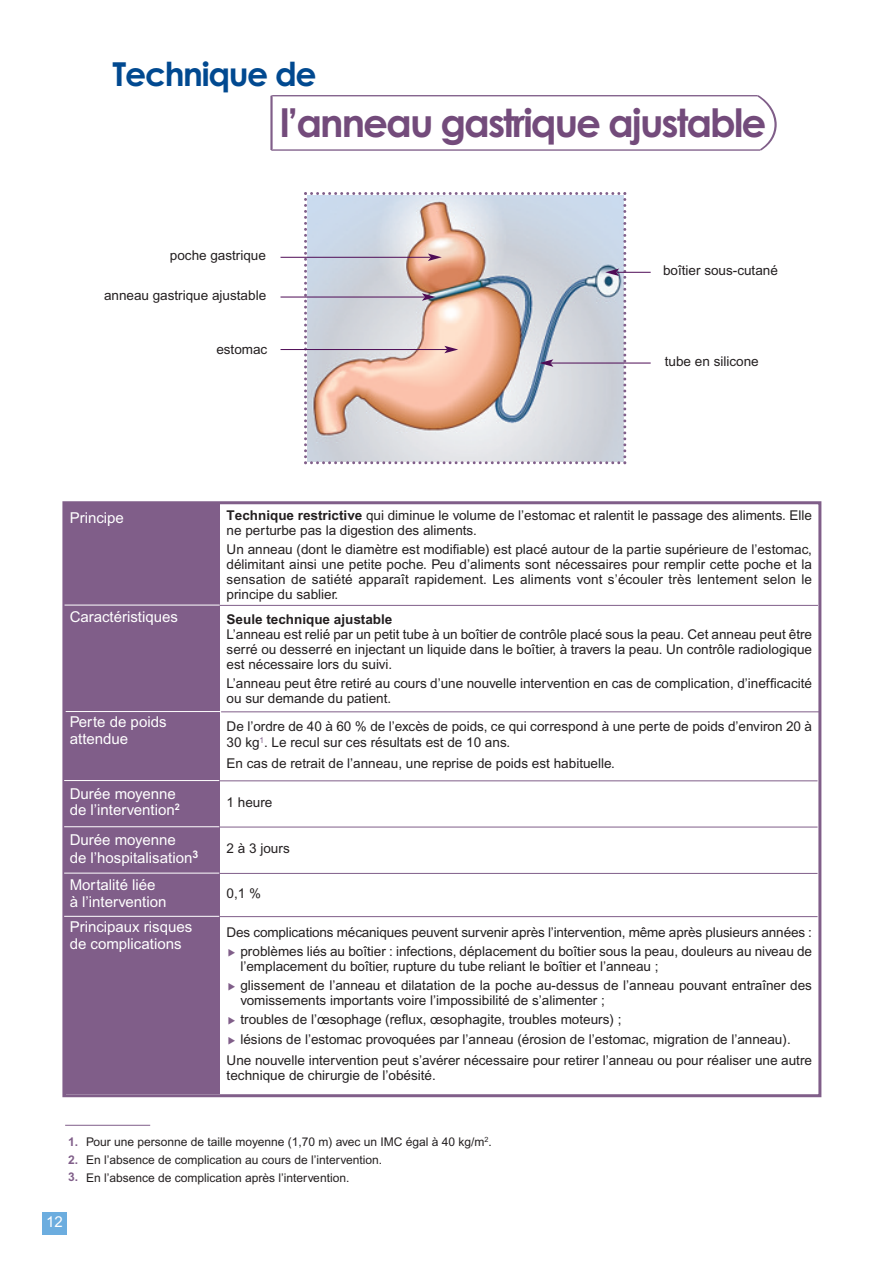
<style>
.page{position:relative;width:893px;height:1263px;background:#fff}
.page>*{position:absolute;margin:0;border:0;box-sizing:border-box;transform-origin:0 0}
.t1{font:700 39px "Century Gothic";letter-spacing:-.05em;color:#734b7b}
.t2{font:700 33px "Century Gothic";letter-spacing:-.04em;color:#014990}
.t3{font:15px/16.5px "Arial";color:#fff}
.t4{font:13.5px/15px "Arial";color:#231f20}
.t5{font:700 13.5px "Arial";color:#231f20}
.t6{font:12px "Arial";color:#231f20}
.s1{font-weight:700}
.s2{color:#805e89}
.s3{font-weight:700;color:#805e89}
</style>
<div class="page">
<div style="left:43px;top:1212px;width:24px;height:22px;background:#6caddf"></div>
<svg style="left:270px;top:95px;width:507px;height:56px"></svg>
<div style="left:62px;top:501px;width:759px;height:596px;border:3px solid #805e89"></div>
<div style="left:65px;top:504px;width:155px;height:103px;background:#805e89"></div>
<div style="left:65px;top:607px;width:155px;height:105px;background:#805e89"></div>
<div style="left:65px;top:712px;width:155px;height:68px;background:#805e89"></div>
<div style="left:65px;top:780px;width:155px;height:46px;background:#805e89"></div>
<div style="left:65px;top:826px;width:155px;height:47px;background:#805e89"></div>
<div style="left:65px;top:873px;width:155px;height:43px;background:#805e89"></div>
<div style="left:65px;top:916px;width:155px;height:178px;background:#805e89"></div>
<hr style="left:65px;top:605px;width:155px;height:1px;background:#fff">
<hr style="left:220px;top:605px;width:598px;height:1px;background:#805e89">
<hr style="left:66px;top:711px;width:155px;height:1px;background:#fff">
<hr style="left:221px;top:712px;width:598px;height:1px;background:#805e89">
<hr style="left:64px;top:780px;width:155px;height:1px;background:#fff">
<hr style="left:220px;top:781px;width:598px;height:1px;background:#805e89">
<hr style="left:64px;top:826px;width:155px;height:1px;background:#fff">
<hr style="left:220px;top:827px;width:598px;height:1px;background:#805e89">
<hr style="left:64px;top:873px;width:155px;height:1px;background:#fff">
<hr style="left:220px;top:873px;width:598px;height:1px;background:#805e89">
<hr style="left:64px;top:916px;width:155px;height:1px;background:#fff">
<hr style="left:220px;top:916px;width:598px;height:1px;background:#805e89">
<hr style="left:65px;top:1125px;width:85px;height:1px;background:#805e89">
<hr style="left:281px;top:257px;width:149px;height:1px;background:#4e0b55">
<hr style="left:281px;top:297px;width:143px;height:1px;background:#4e0b55">
<hr style="left:281px;top:349px;width:166px;height:1px;background:#4e0b55">
<hr style="left:616px;top:272px;width:35px;height:1px;background:#4e0b55">
<hr style="left:551px;top:363px;width:100px;height:1px;background:#4e0b55">
<svg style="left:304px;top:192px;width:322px;height:272px;background:#d3c9ca"></svg>
<h2 class="t2" style="left:113px;top:56px;width:205px">Technique de</h2>
<h1 class="t1" style="left:280px;top:101px;width:488px">l’anneau gastrique ajustable</h1>
<p class="t4" style="left:170px;top:249px;width:98px">poche gastrique</p>
<p class="t4" style="left:104px;top:289px;width:164px">anneau gastrique ajustable</p>
<p class="t4" style="left:216px;top:343px;width:53px">estomac</p>
<p class="t4" style="left:663px;top:264px;width:116px">boîtier sous-cutané</p>
<p class="t4" style="left:665px;top:355px;width:95px">tube en silicone</p>
<p class="t3" style="left:70px;top:510px;width:56px">Principe</p>
<p class="t4" style="left:227px;top:508px;width:587px"><span class="s1">Technique restrictive</span> qui diminue le volume de l’estomac et ralentit le passage des aliments. Elle ne perturbe pas la digestion des aliments.</p>
<p class="t4" style="left:227px;top:543px;width:587px;text-align:justify">Un anneau (dont le diamètre est modifiable) est placé autour de la partie supérieure de l’estomac, délimitant ainsi une petite poche. Peu d’aliments sont nécessaires pour remplir cette poche et la sensation de satiété apparaît rapidement. Les aliments vont s’écouler très lentement selon le principe du sablier.</p>
<p class="t3" style="left:70px;top:610px;width:110px">Caractéristiques</p>
<p class="t5" style="left:227px;top:614px;width:167px">Seule technique ajustable</p>
<p class="t4" style="left:227px;top:627px;width:587px;text-align:justify">L’anneau est relié par un petit tube à un boîtier de contrôle placé sous la peau. Cet anneau peut être serré ou desserré en injectant un liquide dans le boîtier, à travers la peau. Un contrôle radiologique est nécessaire lors du suivi.</p>
<p class="t4" style="left:227px;top:677px;width:587px">L’anneau peut être retiré au cours d’une nouvelle intervention en cas de complication, d’inefficacité ou sur demande du patient.</p>
<p class="t3" style="left:70px;top:715px;width:98px">Perte de poids attendue</p>
<p class="t4" style="left:227px;top:719px;width:587px;line-height:16.2px">De l’ordre de 40 à 60 % de l’excès de poids, ce qui correspond à une perte de poids d’environ 20 à<br>30 kg<sup>1</sup>. Le recul sur ces résultats est de 10 ans.</p>
<p class="t4" style="left:227px;top:757px;width:390px">En cas de retrait de l’anneau, une reprise de poids est habituelle.</p>
<p class="t3" style="left:70px;top:787px;width:112px">Durée moyenne de l’intervention<sup>2</sup></p>
<p class="t4" style="left:227px;top:796px;width:47px">1 heure</p>
<p class="t3" style="left:70px;top:832px;width:130px;line-height:18px">Durée moyenne<br>de l’hospitalisation<sup>3</sup></p>
<p class="t4" style="left:227px;top:842px;width:65px">2 à 3 jours</p>
<p class="t3" style="left:70px;top:878px;width:98px">Mortalité liée à l’intervention</p>
<p class="t4" style="left:227px;top:887px;width:36px">0,1 %</p>
<p class="t3" style="left:70px;top:920px;width:124px">Principaux risques de complications</p>
<p class="t4" style="left:227px;top:926px;width:587px">Des complications mécaniques peuvent survenir après l’intervention, même après plusieurs années :</p>
<p class="t4" style="left:240px;top:945px;width:573px;text-indent:-13px"><span class="s2">◆</span> problèmes liés au boîtier : infections, déplacement du boîtier sous la peau, douleurs au niveau de l’emplacement du boîtier, rupture du tube reliant le boîtier et l’anneau ;</p>
<p class="t4" style="left:240px;top:979px;width:573px;text-indent:-13px"><span class="s2">◆</span> glissement de l’anneau et dilatation de la poche au-dessus de l’anneau pouvant entraîner des vomissements importants voire l’impossibilité de s’alimenter ;</p>
<p class="t4" style="left:228px;top:1013px;width:395px"><span class="s2">◆</span> troubles de l’œsophage (reflux, œsophagite, troubles moteurs) ;</p>
<p class="t4" style="left:227px;top:1029px;width:587px;line-height:21.5px"><span class="s2">◆</span> lésions de l’estomac provoquées par l’anneau (érosion de l’estomac, migration de l’anneau).<br>Une nouvelle intervention peut s’avérer nécessaire pour retirer l’anneau ou pour réaliser une autre</p>
<p class="t4" style="left:227px;top:1069px;width:211px">technique de chirurgie de l’obésité.</p>
<p class="t6" style="left:68px;top:1138px;width:425px"><span class="s3">1.</span> Pour une personne de taille moyenne (1,70 m) avec un IMC égal à 40 kg/m<sup>2</sup>.</p>
<p class="t6" style="left:68px;top:1156px;width:315px"><span class="s3">2.</span> En l’absence de complication au cours de l’intervention.</p>
<p class="t6" style="left:68px;top:1174px;width:283px"><span class="s3">3.</span> En l’absence de complication après l’intervention.</p>
<p class="t3" style="left:46px;top:1215px;width:18px">12</p>
</div>
